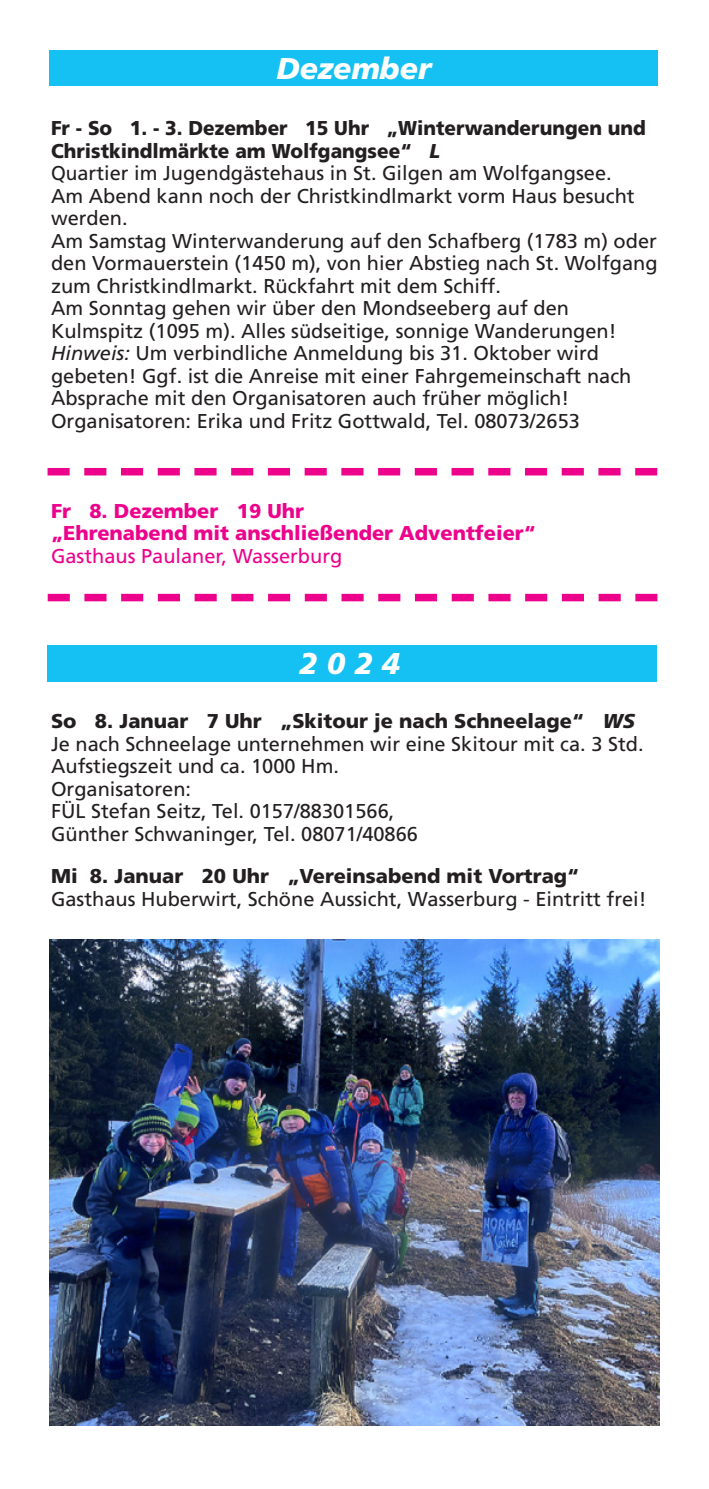
<style>
.page{position:relative;width:709px;height:1489px;background:#fff}
.page>*{position:absolute;margin:0;border:0;box-sizing:border-box;transform-origin:0 0}
.t1{font:italic 900 30px "Frutiger";color:#fff}
.t2{font:20px/22.5px "Frutiger";color:#231f20;scale:.95 1}
.t3{font:20px/22.5px "Frutiger";color:#231f20}
.t4{font:900 20px/22.5px "Frutiger";color:#ed028c}
.t5{font:900 20px "Frutiger";color:#231f20}
.t6{font:20px "Frutiger";color:#ed028c}
.s1{font-weight:900}
.s2{font-weight:900;font-style:italic}
.s3{font-style:italic}
</style>
<div class="page">
<div style="left:50px;top:50px;width:608px;height:36px;background:#15c0f2"></div>
<svg style="left:48px;top:468px;width:609px;height:7px"></svg>
<svg style="left:48px;top:594px;width:609px;height:7px"></svg>
<div style="left:48px;top:645px;width:609px;height:36px;background:#15c0f2"></div>
<img style="left:50px;top:939px;width:609px;height:486px">
<h1 class="t1" style="left:276px;top:51px;width:156px">Dezember</h1>
<p class="t2" style="left:51px;top:117px;width:640px"><span class="s1">Fr - So 1. - 3. Dezember 15 Uhr „Winterwanderungen und Christkindlmärkte am Wolfgangsee“</span> <span class="s2">L<br></span>Quartier im Jugendgästehaus in St. Gilgen am Wolfgangsee.<br>Am Abend kann noch der Christkindlmarkt vorm Haus besucht werden.<br>Am Samstag Winterwanderung auf den Schafberg (1783 m) oder den Vormauerstein (1450 m), von hier Abstieg nach St. Wolfgang zum Christkindlmarkt. Rückfahrt mit dem Schiff.<br>Am Sonntag gehen wir über den Mondseeberg auf den Kulmspitz (1095 m). Alles südseitige, sonnige Wanderungen!<br><span class="s3">Hinweis:</span> Um verbindliche Anmeldung bis 31. Oktober wird gebeten! Ggf. ist die Anreise mit einer Fahrgemeinschaft nach Absprache mit den Organisatoren auch früher möglich!<br>Organisatoren: Erika und Fritz Gottwald, Tel. 08073/2653</p>
<p class="t4" style="left:51px;top:499px;width:486px">Fr 8. Dezember 19 Uhr<br>„Ehrenabend mit anschließender Adventfeier“</p>
<p class="t6" style="left:51px;top:544px;width:293px">Gasthaus Paulaner, Wasserburg</p>
<h1 class="t1" style="left:299px;top:645px;width:102px">2 0 2 4</h1>
<p class="t3" style="left:51px;top:709px;width:594px"><span class="s1">So 8. Januar 7 Uhr „Skitour je nach Schneelage“</span> <span class="s2">WS </span>Je nach Schneelage unternehmen wir eine Skitour mit ca. 3 Std.<br>Aufstiegszeit und ca. 1000 Hm.<br>Organisatoren:<br>FÜL Stefan Seitz, Tel. 0157/88301566,<br>Günther Schwaninger, Tel. 08071/40866</p>
<p class="t5" style="left:51px;top:864px;width:530px">Mi 8. Januar 20 Uhr „Vereinsabend mit Vortrag“</p>
<p class="t3" style="left:51px;top:887px;width:597px">Gasthaus Huberwirt, Schöne Aussicht, Wasserburg - Eintritt frei!</p>
</div>
